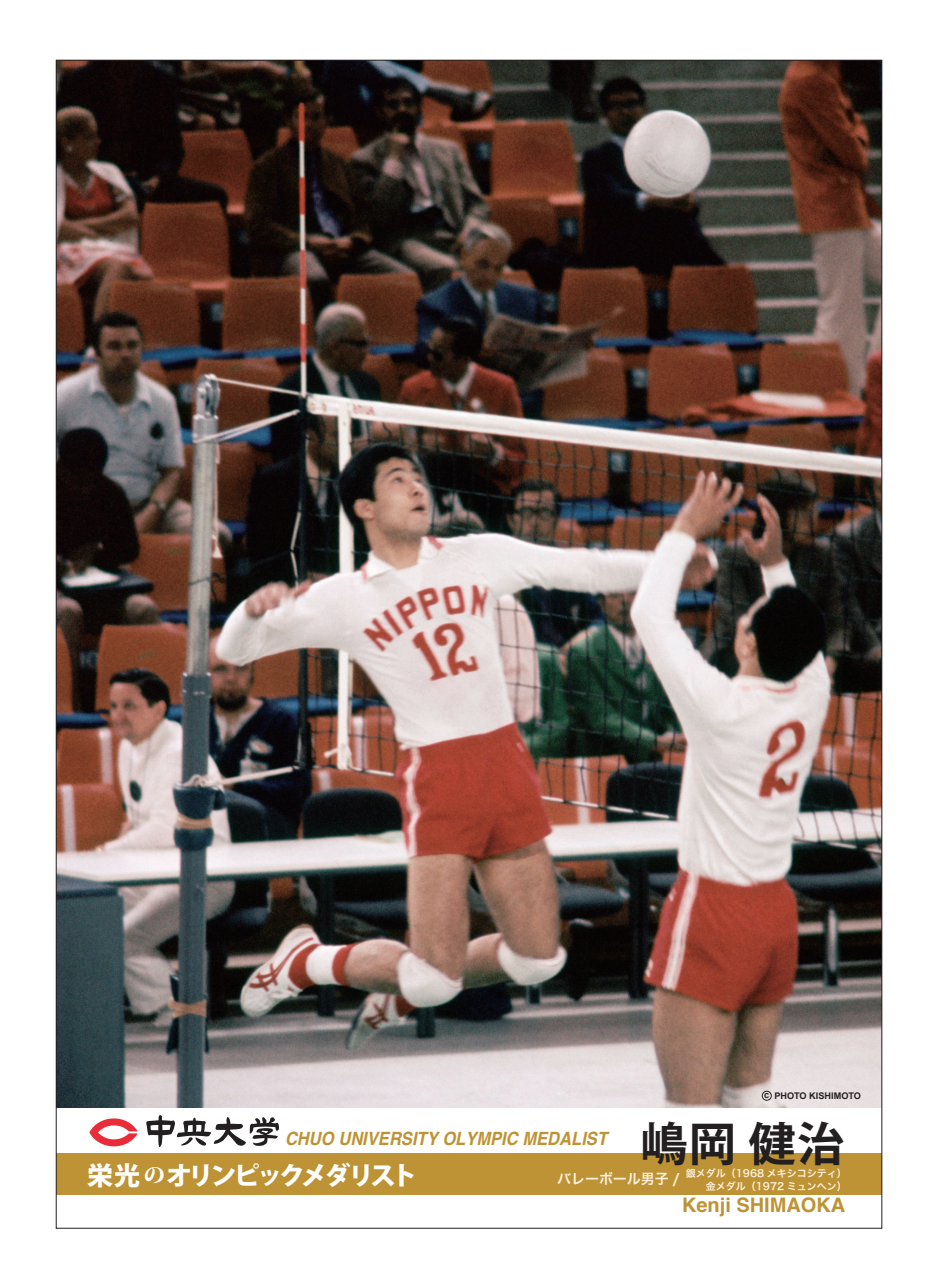
<style>
.page{position:relative;width:935px;height:1287px;background:#fff}
.page>*{position:absolute;margin:0;border:0;box-sizing:border-box;transform-origin:0 0}
.t1{font:700 46.36px "Koz Go Pro";color:#231f20}
.t2{font:800 25.6px "Koz Go Pro";letter-spacing:-.14em;color:#fff}
.t3{font:700 20px "Helvetica";color:#be9335}
.t4{font:italic 700 18.32px "Helvetica";color:#be9335;scale:.9 1}
.t5{font:14px "Hira Kaku Pro W6";color:#fef1dd}
.t6{font:10px/12.8px "Hira Kaku Pro W6";color:#fef1dd;text-align:right}
.t7{font:700 9.16px "Arial";color:#231f20}
.s1{font-family:"Koz Min Pro";font-size:21.52px}
</style>
<div class="page">
<div style="left:56px;top:1153px;width:825px;height:42px;background:#be9335"></div>
<img style="left:58px;top:62px;width:822px;height:1045px">
<div style="left:762px;top:1091px;width:10px;height:9px;border:1px solid #231f20;border-radius:50%"></div>
<svg style="left:89px;top:1118px;width:49px;height:28px"></svg>
<svg style="left:146px;top:1115px;width:133px;height:32px"></svg>
<p class="t7" style="left:764px;top:1090px;width:98px">c PHOTO KISHIMOTO</p>
<h1 class="t1" style="left:640px;top:1114px;width:205px">嶋岡 健治</h1>
<h3 class="t4" style="left:285px;top:1123px;width:359px">CHUO UNIVERSITY OLYMPIC MEDALIST</h3>
<h2 class="t2" style="left:87px;top:1158px;width:331px">栄光<span class="s1">の</span>オリンピックメダリスト</h2>
<h3 class="t5" style="left:557px;top:1165px;width:124px">バレーボール男子 /</h3>
<p class="t6" style="left:686px;top:1167px;width:162px">銀メダル（1968 メキシコシティ）金メダル（1972 ミュンヘン）</p>
<h3 class="t3" style="left:682px;top:1188px;width:165px">Kenji SHIMAOKA</h3>
</div>
